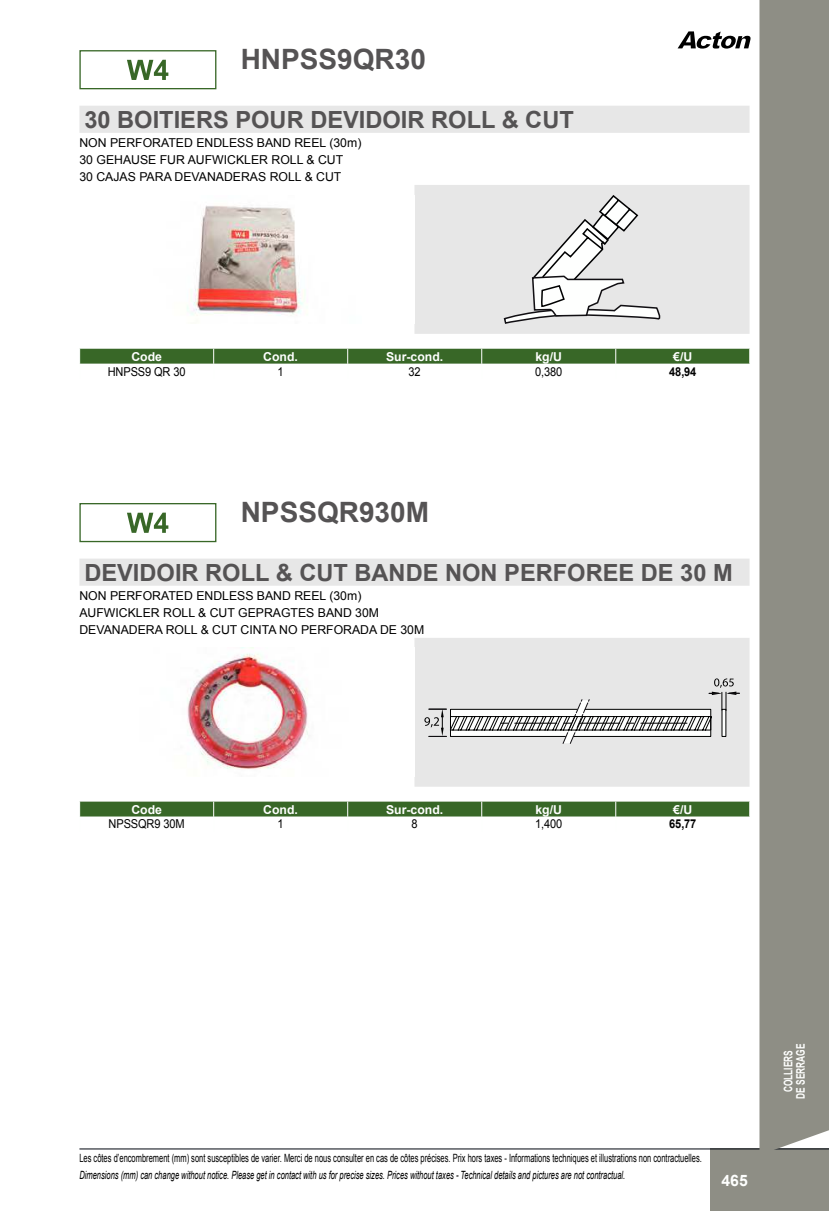
<style>
.page{position:relative;width:829px;height:1211px;background:#fff}
.page>*{position:absolute;margin:0;border:0;box-sizing:border-box;transform-origin:0 0}
.t1{font:700 28px "Arial";color:#555354}
.t2{font:700 23.62px "Arial";color:#555354}
.t3{font:700 15.75px "Arial";color:#fefffe}
.t4{font:12.25px/17.3px "Arial";color:#000}
.t5{font:700 12.25px "Arial";color:#fefffe}
.t6{font:12.25px "Arial";color:#000;scale:.9 1}
.t7{font:700 12.25px "Arial";letter-spacing:-.01em;color:#000;scale:.9 1}
.t8{font:700 11.9px/12.2px "Arial";color:#fefffe;text-align:center;scale:.7 1}
.t9{font:11.38px "Arial";color:#000;scale:.66 1}
.t10{font:italic 11.38px "Arial";color:#000;scale:.66 1}
</style>
<div class="page">
<div style="left:709px;top:1148px;width:119px;height:62px;background:#8e8e85"></div>
<hr style="left:79px;top:1148px;width:749px;height:1px;background:#000610">
<div style="left:759px;top:0;width:69px;height:1150px;background:#8e8e85"></div>
<svg style="left:677px;top:31px;width:73px;height:18px"></svg>
<svg style="left:79px;top:106px;width:670px;height:228px;fill:#e7e7e7"></svg>
<svg style="left:127px;top:60px;width:41px;height:20px"></svg>
<div style="left:79px;top:50px;width:137px;height:39px;border:1px solid #386727"></div>
<img style="left:79px;top:195px;width:335px;height:129px">
<svg style="left:503px;top:195px;width:157px;height:129px"></svg>
<svg style="left:79px;top:349px;width:671px;height:15px;background:#3e6c2e"></svg>
<svg style="left:79px;top:559px;width:670px;height:227px;fill:#e7e7e7"></svg>
<svg style="left:127px;top:512px;width:41px;height:21px"></svg>
<div style="left:79px;top:503px;width:137px;height:39px;border:1px solid #386727"></div>
<img style="left:79px;top:648px;width:335px;height:128px">
<svg style="left:424px;top:678px;width:315px;height:65px"></svg>
<svg style="left:79px;top:801px;width:671px;height:16px;background:#477237"></svg>
<h1 class="t1" style="left:241px;top:49px;width:187px">HNPSS9QR30</h1>
<h2 class="t2" style="left:84px;top:111px;width:491px">30 BOITIERS POUR DEVIDOIR ROLL &amp; CUT</h2>
<p class="t4" style="left:79px;top:135px;width:283px">NON PERFORATED ENDLESS BAND REEL (30m)<br>30 GEHAUSE FUR AUFWICKLER ROLL &amp; CUT<br>30 CAJAS PARA DEVANADERAS ROLL &amp; CUT</p>
<p class="t5" style="left:131px;top:352px;width:32px">Code</p>
<p class="t5" style="left:263px;top:352px;width:36px">Cond.</p>
<p class="t5" style="left:386px;top:352px;width:59px">Sur-cond.</p>
<p class="t5" style="left:535px;top:352px;width:28px">kg/U</p>
<p class="t5" style="left:673px;top:352px;width:21px">€/U</p>
<p class="t6" style="left:108px;top:366px;width:88px">HNPSS9 QR 30</p>
<p class="t6" style="left:277px;top:366px;width:8px">1</p>
<p class="t6" style="left:408px;top:366px;width:15px">32</p>
<p class="t6" style="left:535px;top:366px;width:32px">0,380</p>
<p class="t7" style="left:669px;top:366px;width:32px">48,94</p>
<h1 class="t1" style="left:241px;top:501px;width:190px">NPSSQR930M</h1>
<h2 class="t2" style="left:84px;top:563px;width:649px">DEVIDOIR ROLL &amp; CUT BANDE NON PERFOREE DE 30 M</h2>
<p class="t4" style="left:79px;top:587px;width:346px">NON PERFORATED ENDLESS BAND REEL (30m)<br>AUFWICKLER ROLL &amp; CUT GEPRAGTES BAND 30M<br>DEVANADERA ROLL &amp; CUT CINTA NO PERFORADA DE 30M</p>
<p class="t5" style="left:131px;top:804px;width:32px">Code</p>
<p class="t5" style="left:263px;top:804px;width:36px">Cond.</p>
<p class="t5" style="left:386px;top:804px;width:59px">Sur-cond.</p>
<p class="t5" style="left:535px;top:804px;width:28px">kg/U</p>
<p class="t5" style="left:673px;top:804px;width:21px">€/U</p>
<p class="t6" style="left:109px;top:819px;width:86px">NPSSQR9 30M</p>
<p class="t6" style="left:277px;top:819px;width:8px">1</p>
<p class="t6" style="left:411px;top:819px;width:8px">8</p>
<p class="t6" style="left:535px;top:819px;width:32px">1,400</p>
<p class="t7" style="left:669px;top:819px;width:32px">65,77</p>
<p class="t9" style="left:79px;top:1153px;width:944px">Les côtes d’encombrement (mm) sont susceptibles de varier. Merci de nous consulter en cas de côtes précises. Prix hors taxes - Informations techniques et illustrations non contractuelles.</p>
<p class="t10" style="left:79px;top:1170px;width:828px">Dimensions (mm) can change without notice. Please get in contact with us for precise sizes. Prices without taxes - Technical details and pictures are not contractual.</p>
<p class="t3" style="left:721px;top:1174px;width:28px">465</p>
<p class="t8" style="left:783px;top:1098px;width:80px;rotate:-90deg">COLLIERS<br>DE SERRAGE</p>
</div>
